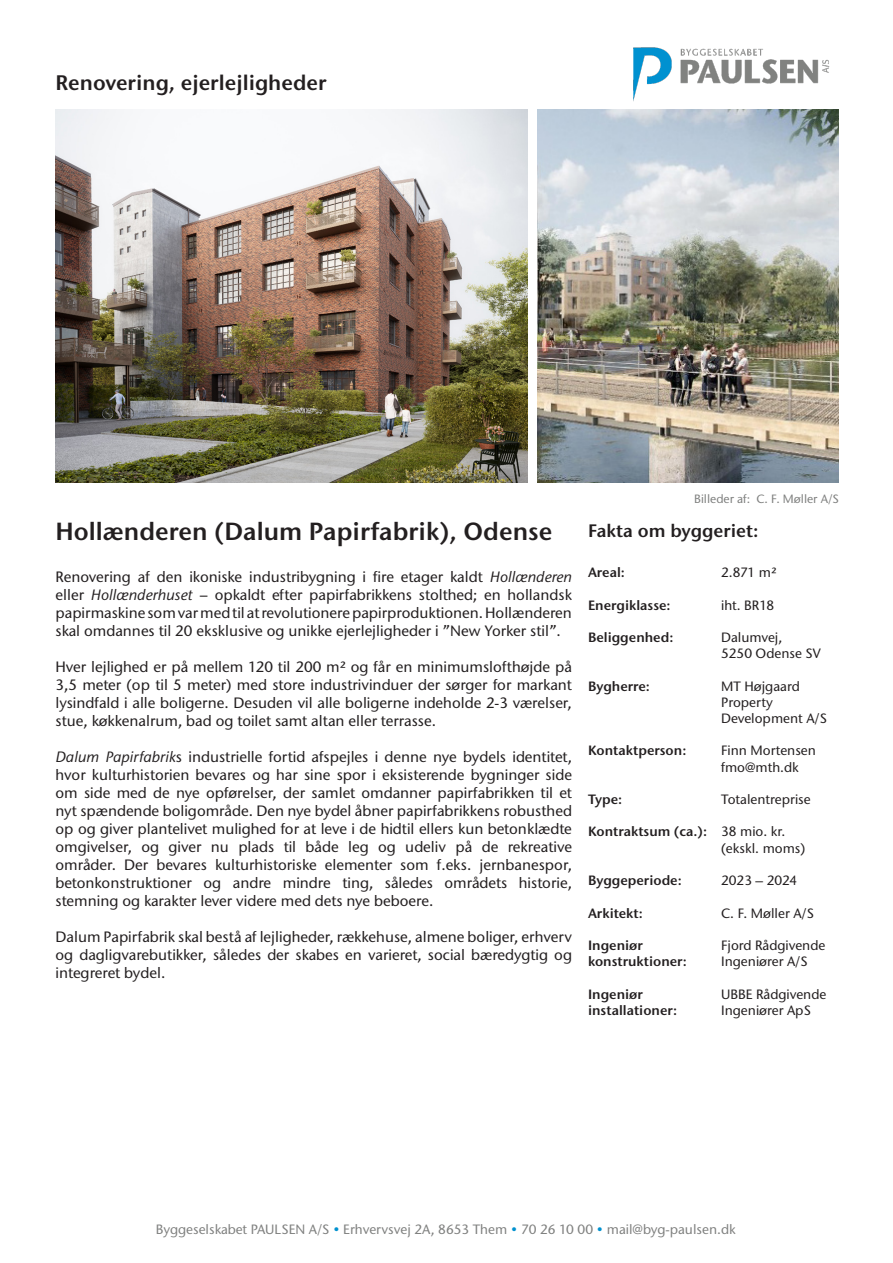
<style>
.page{position:relative;width:893px;height:1263px;background:#fff}
.page>*{position:absolute;margin:0;border:0;box-sizing:border-box;transform-origin:0 0}
.t1{font:600 24.75px "Stone Sans ITC Std";color:#231f20}
.t2{font:600 21px "Stone Sans ITC Std";color:#231f20}
.t3{font:600 18px "Stone Sans ITC Std";color:#231f20}
.t4{font:500 15px/18px "Stone Sans ITC Std";color:#231f20;text-align:justify}
.t5{font:500 13.5px/16.2px "Stone Sans ITC Std";color:#231f20}
.t6{font:600 13.5px/16.2px "Stone Sans ITC Std";color:#231f20}
.t7{font:500 13.5px "Stone Sans ITC Std";color:#808180}
.t8{font:500 12px "Stone Sans ITC Std";color:#808180}
.s1{font-style:italic}
.s2{color:#0091cf}
</style>
<div class="page">
<img style="left:633px;top:47px;width:197px;height:54px">
<img style="left:56px;top:109px;width:471px;height:374px">
<img style="left:537px;top:109px;width:302px;height:374px">
<p class="t2" style="left:56px;top:69px;width:272px">Renovering, ejerlejligheder</p>
<p class="t8" style="left:694px;top:491px;width:146px">Billeder af: C. F. Møller A/S</p>
<p class="t1" style="left:56px;top:516px;width:498px">Hollænderen (Dalum Papirfabrik), Odense</p>
<p class="t3" style="left:588px;top:519px;width:172px">Fakta om byggeriet:</p>
<p class="t5" style="left:721px;top:564px;width:57px">2.871 m²</p>
<p class="t5" style="left:721px;top:597px;width:55px">iht. BR18</p>
<p class="t5" style="left:721px;top:629px;width:63px">Dalumvej,</p>
<p class="t5" style="left:721px;top:645px;width:101px">5250 Odense SV</p>
<p class="t5" style="left:721px;top:678px;width:107px">MT Højgaard<br>Property<br>Development A/S</p>
<p class="t5" style="left:721px;top:742px;width:96px">Finn Mortensen</p>
<p class="t5" style="left:721px;top:759px;width:79px">fmo@mth.dk</p>
<p class="t5" style="left:721px;top:791px;width:91px">Totalentreprise</p>
<p class="t5" style="left:721px;top:823px;width:86px">38 mio. kr. (ekskl. moms)</p>
<p class="t5" style="left:721px;top:872px;width:78px">2023 – 2024</p>
<p class="t5" style="left:721px;top:904px;width:94px">C. F. Møller A/S</p>
<p class="t5" style="left:721px;top:937px;width:106px">Fjord Rådgivende<br>Ingeniører A/S</p>
<p class="t5" style="left:721px;top:985px;width:107px">UBBE Rådgivende<br>Ingeniører ApS</p>
<p class="t6" style="left:588px;top:564px;width:38px">Areal:</p>
<p class="t6" style="left:588px;top:597px;width:84px">Energiklasse:</p>
<p class="t6" style="left:588px;top:629px;width:87px">Beliggenhed:</p>
<p class="t6" style="left:588px;top:678px;width:64px">Bygherre:</p>
<p class="t4" style="left:56px;top:567px;width:518px">Renovering af den ikoniske industribygning i fire etager kaldt <span class="s1">Hollænderen </span>eller <span class="s1">Hollænderhuset</span> − opkaldt efter papirfabrikkens stolthed; en hollandsk papirmaskine som var med til at revolutionere papirproduktionen. Hollænderen skal omdannes til 20 eksklusive og unikke ejerlejligheder i ”New Yorker stil”.</p>
<p class="t4" style="left:56px;top:657px;width:518px">Hver lejlighed er på mellem 120 til 200 m² og får en minimumslofthøjde på 3,5 meter (op til 5 meter) med store industrivinduer der sørger for markant lysindfald i alle boligerne. Desuden vil alle boligerne indeholde 2-3 værelser, stue, køkkenalrum, bad og toilet samt altan eller terrasse.</p>
<p class="t4" style="left:56px;top:747px;width:518px"><span class="s1">Dalum Papirfabrik</span>s industrielle fortid afspejles i denne nye bydels identitet, hvor kulturhistorien bevares og har sine spor i eksisterende bygninger side om side med de nye opførelser, der samlet omdanner papirfabrikken til et nyt spændende boligområde. Den nye bydel åbner papirfabrikkens robusthed op og giver plantelivet mulighed for at leve i de hidtil ellers kun betonklædte omgivelser, og giver nu plads til både leg og udeliv på de rekreative områder. Der bevares kulturhistoriske elementer som f.eks. jernbanespor, betonkonstruktioner og andre mindre ting, således områdets historie, stemning og karakter lever videre med dets nye beboere.</p>
<p class="t4" style="left:56px;top:927px;width:518px">Dalum Papirfabrik skal bestå af lejligheder, rækkehuse, almene boliger, erhverv og dagligvarebutikker, således der skabes en varieret, social bæredygtig og integreret bydel.</p>
<p class="t6" style="left:588px;top:742px;width:100px">Kontaktperson:</p>
<p class="t6" style="left:588px;top:791px;width:36px">Type:</p>
<p class="t6" style="left:588px;top:823px;width:121px">Kontraktsum (ca.):</p>
<p class="t6" style="left:588px;top:872px;width:95px">Byggeperiode:</p>
<p class="t6" style="left:588px;top:904px;width:56px">Arkitekt:</p>
<p class="t6" style="left:588px;top:937px;width:100px">Ingeniør konstruktioner:</p>
<p class="t6" style="left:588px;top:985px;width:56px">Ingeniør</p>
<p class="t6" style="left:588px;top:1002px;width:91px">installationer:</p>
<p class="t7" style="left:156px;top:1221px;width:581px">Byggeselskabet PAULSEN A/S <span class="s2">•</span> Erhvervsvej 2A, 8653 Them <span class="s2">•</span> 70 26 10 00 <span class="s2">•</span> mail@byg-paulsen.dk</p>
</div>
